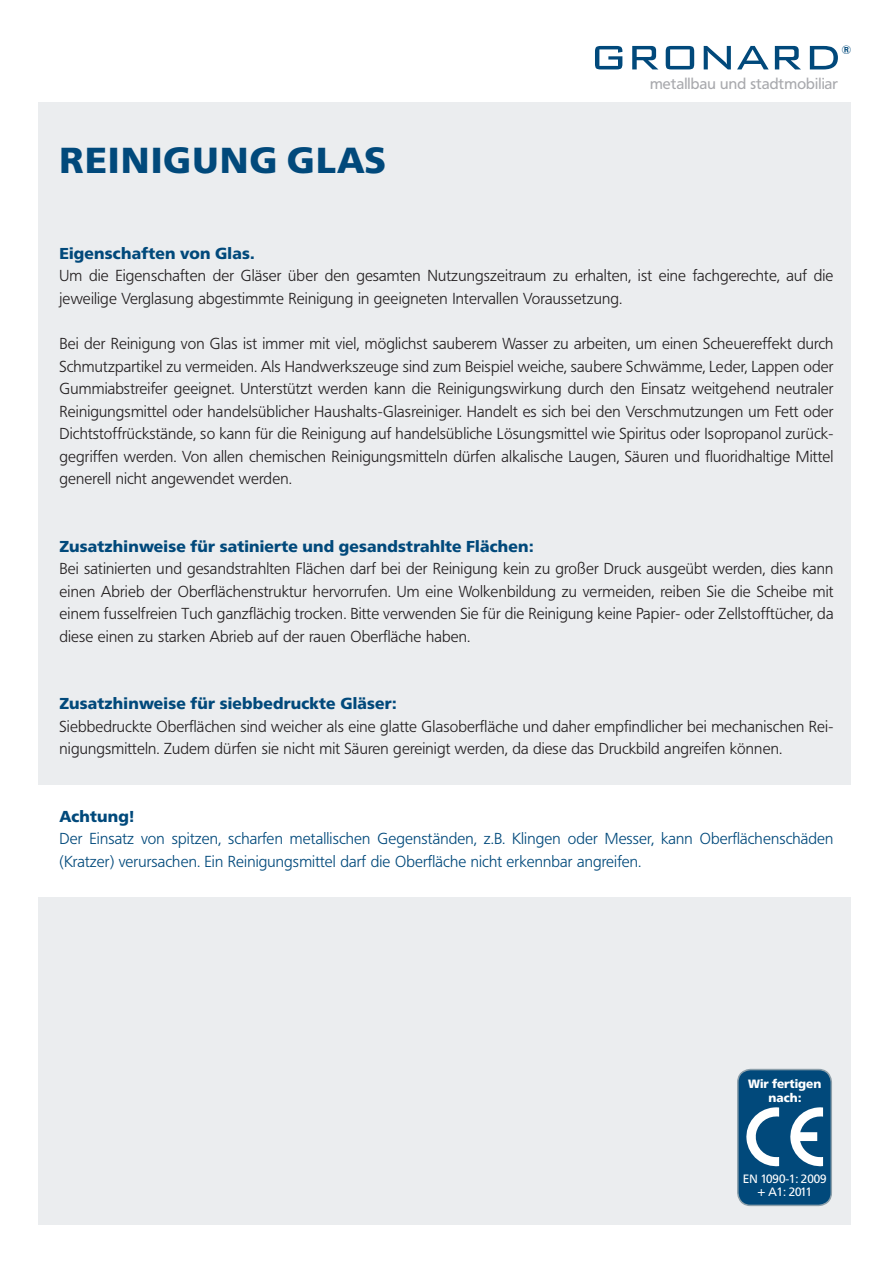
<style>
.page{position:relative;width:893px;height:1263px;background:#fff}
.page>*{position:absolute;margin:0;border:0;box-sizing:border-box;transform-origin:0 0}
.t1{font:900 36px "Frutiger BQ";letter-spacing:.04em;color:#01497b}
.t2{font:300 15.75px/22.5px "Frutiger BQ";letter-spacing:.01em;color:#231f20}
.t3{font:300 15.75px/22.5px "Frutiger BQ";letter-spacing:.01em;color:#01497b}
.t4{font:900 15.75px "Frutiger BQ";letter-spacing:.01em;color:#01497b}
.t5{font:15px "Frutiger BQ";letter-spacing:.01em;color:#a8a9ad}
.t6{font:12px/13.5px "Frutiger BQ";letter-spacing:-.01em;color:#fff;text-align:center}
.t7{font:900 12px/13.5px "Frutiger BQ";color:#fff;text-align:center}
.t8{font:700 12px "Frutiger BQ";color:#01497b}
</style>
<div class="page">
<div style="left:38px;top:102px;width:812px;height:1123px;background:#ebedef"></div>
<div style="left:38px;top:785px;width:813px;height:112px;background:#fff"></div>
<svg style="left:595px;top:46px;width:27px;height:23px"></svg>
<svg style="left:632px;top:46px;width:26px;height:23px"></svg>
<svg style="left:666px;top:46px;width:28px;height:23px"></svg>
<svg style="left:704px;top:46px;width:27px;height:23px"></svg>
<svg style="left:737px;top:46px;width:32px;height:23px"></svg>
<svg style="left:775px;top:46px;width:26px;height:23px"></svg>
<svg style="left:810px;top:46px;width:28px;height:23px"></svg>
<div style="left:738px;top:1069px;width:93px;height:136px;background:#01497b;border-radius:13px"></div>
<div style="left:737px;top:1069px;width:95px;height:137px;border:2px solid #8c9faa;border-radius:13px"></div>
<svg style="left:746px;top:1107px;width:33px;height:60px"></svg>
<svg style="left:790px;top:1107px;width:33px;height:60px"></svg>
<p class="t8" style="left:841px;top:43px;width:11px">®</p>
<h1 class="t1" style="left:60px;top:139px;width:328px">reinigung glas</h1>
<p class="t5" style="left:650px;top:75px;width:189px">metallbau und stadtmobiliar</p>
<p class="t4" style="left:60px;top:244px;width:196px">Eigenschaften von Glas.</p>
<p class="t2" style="left:60px;top:265px;width:775px">Um die Eigenschaften der Gläser über den gesamten Nutzungszeitraum zu erhalten, ist eine fachgerechte, auf die jeweilige Verglasung abgestimmte Reinigung in geeigneten Intervallen Voraussetzung.</p>
<p class="t2" style="left:60px;top:332px;width:775px;text-align:justify">Bei der Reinigung von Glas ist immer mit viel, möglichst sauberem Wasser zu arbeiten, um einen Scheuereffekt durch Schmutzpartikel zu vermeiden. Als Handwerkszeuge sind zum Beispiel weiche, saubere Schwämme, Leder, Lappen oder Gummiabstreifer geeignet. Unterstützt werden kann die Reinigungswirkung durch den Einsatz weitgehend neutraler Reinigungsmittel oder handelsüblicher Haushalts-Glasreiniger. Handelt es sich bei den Verschmutzungen um Fett oder Dichtstoffrückstände, so kann für die Reinigung auf handelsübliche Lösungsmittel wie Spiritus oder Isopropanol zurück&shy;gegriffen werden. Von allen chemischen Reinigungsmitteln dürfen alkalische Laugen, Säuren und fluoridhaltige Mittel generell nicht angewendet werden.</p>
<p class="t4" style="left:60px;top:537px;width:475px">Zusatzhinweise für satinierte und gesandstrahlte Flächen:</p>
<p class="t2" style="left:60px;top:558px;width:775px;text-align:justify">Bei satinierten und gesandstrahlten Flächen darf bei der Reinigung kein zu großer Druck ausgeübt werden, dies kann einen Abrieb der Oberflächenstruktur hervorrufen. Um eine Wolkenbildung zu vermeiden, reiben Sie die Scheibe mit einem fusselfreien Tuch ganzflächig trocken. Bitte verwenden Sie für die Reinigung keine Papier- oder Zellstofftücher, da diese einen zu starken Abrieb auf der rauen Oberfläche haben.</p>
<p class="t4" style="left:60px;top:694px;width:338px">Zusatzhinweise für siebbedruckte Gläser:</p>
<p class="t2" style="left:60px;top:715px;width:775px">Siebbedruckte Oberflächen sind weicher als eine glatte Glasoberfläche und daher empfindlicher bei mechanischen Rei&shy;nigungsmitteln. Zudem dürfen sie nicht mit Säuren gereinigt werden, da diese das Druckbild angreifen können.</p>
<p class="t4" style="left:60px;top:807px;width:76px">Achtung!</p>
<p class="t3" style="left:60px;top:828px;width:775px">Der Einsatz von spitzen, scharfen metallischen Gegenständen, z.B. Klingen oder Messer, kann Oberflächenschäden (Kratzer) verursachen. Ein Reinigungsmittel darf die Oberfläche nicht erkennbar angreifen.</p>
<p class="t7" style="left:748px;top:1077px;width:75px">Wir fertigen nach:</p>
<p class="t6" style="left:743px;top:1172px;width:85px">EN 1090-1: 2009 + A1: 2011</p>
</div>
